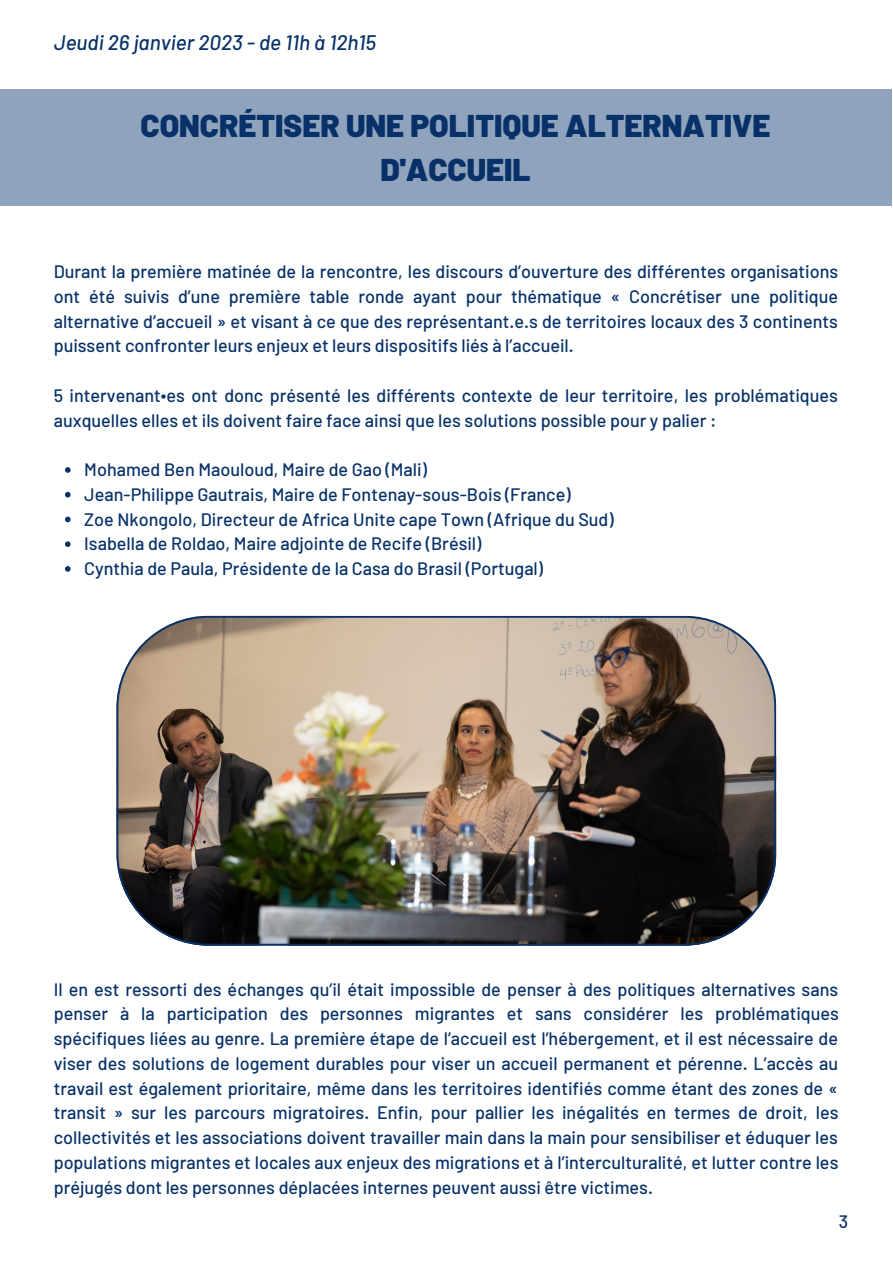
<style>
.page{position:relative;width:893px;height:1264px;background:#fff}
.page>*{position:absolute;margin:0;border:0;box-sizing:border-box;transform-origin:0 0}
.t1{font:900 31.5px/43.8px "Barlow";color:#073168;text-align:center}
.t2{font:italic 500 21px "Barlow";color:#073168}
.t3{font:500 18px/24.8px "Barlow";color:#073168}
</style>
<div class="page">
<div style="left:0;top:89px;width:891px;height:116px;background:#90a3bc"></div>
<svg style="left:65px;top:467px;width:6px;height:6px"></svg>
<svg style="left:65px;top:492px;width:6px;height:5px"></svg>
<svg style="left:65px;top:516px;width:6px;height:6px"></svg>
<svg style="left:65px;top:541px;width:6px;height:6px"></svg>
<svg style="left:65px;top:566px;width:6px;height:5px"></svg>
<img style="left:116px;top:615px;width:660px;height:330px">
<p class="t2" style="left:54px;top:29px;width:324px">Jeudi 26 janvier 2023 - de 11h à 12h15</p>
<h1 class="t1" style="left:140px;top:103px;width:631px">CONCRÉTISER UNE POLITIQUE ALTERNATIVE<br>D'ACCUEIL</h1>
<p class="t3" style="left:54px;top:259px;width:786px;text-align:justify">Durant la première matinée de la rencontre, les discours d’ouverture des différentes organisations ont été suivis d’une première table ronde ayant pour thématique « Concrétiser une politique alternative d’accueil » et visant à ce que des représentant.e.s de territoires locaux des 3 continents puissent confronter leurs enjeux et leurs dispositifs liés à l’accueil.</p>
<p class="t3" style="left:54px;top:382px;width:785px">5 intervenant∙es ont donc présenté les différents contexte de leur territoire, les problématiques auxquelles elles et ils doivent faire face ainsi que les solutions possible pour y palier :</p>
<p class="t3" style="left:84px;top:456px;width:531px">Mohamed Ben Maouloud, Maire de Gao (Mali)<br>Jean-Philippe Gautrais, Maire de Fontenay-sous-Bois (France)<br>Zoe Nkongolo, Directeur de Africa Unite cape Town (Afrique du Sud)<br>Isabella de Roldao, Maire adjointe de Recife (Brésil)<br>Cynthia de Paula, Présidente de la Casa do Brasil (Portugal)</p>
<p class="t3" style="left:54px;top:976px;width:786px;text-align:justify">Il en est ressorti des échanges qu’il était impossible de penser à des politiques alternatives sans penser à la participation des personnes migrantes et sans considérer les problématiques spécifiques liées au genre. La première étape de l’accueil est l’hébergement, et il est nécessaire de viser des solutions de logement durables pour viser un accueil permanent et pérenne. L’accès au travail est également prioritaire, même dans les territoires identifiés comme étant des zones de « transit » sur les parcours migratoires. Enfin, pour pallier les inégalités en termes de droit, les collectivités et les associations doivent travailler main dans la main pour sensibiliser et éduquer les populations migrantes et locales aux enjeux des migrations et à l’interculturalité, et lutter contre les préjugés dont les personnes déplacées internes peuvent aussi être victimes.</p>
<p class="t3" style="left:838px;top:1208px;width:11px">3</p>
</div>
